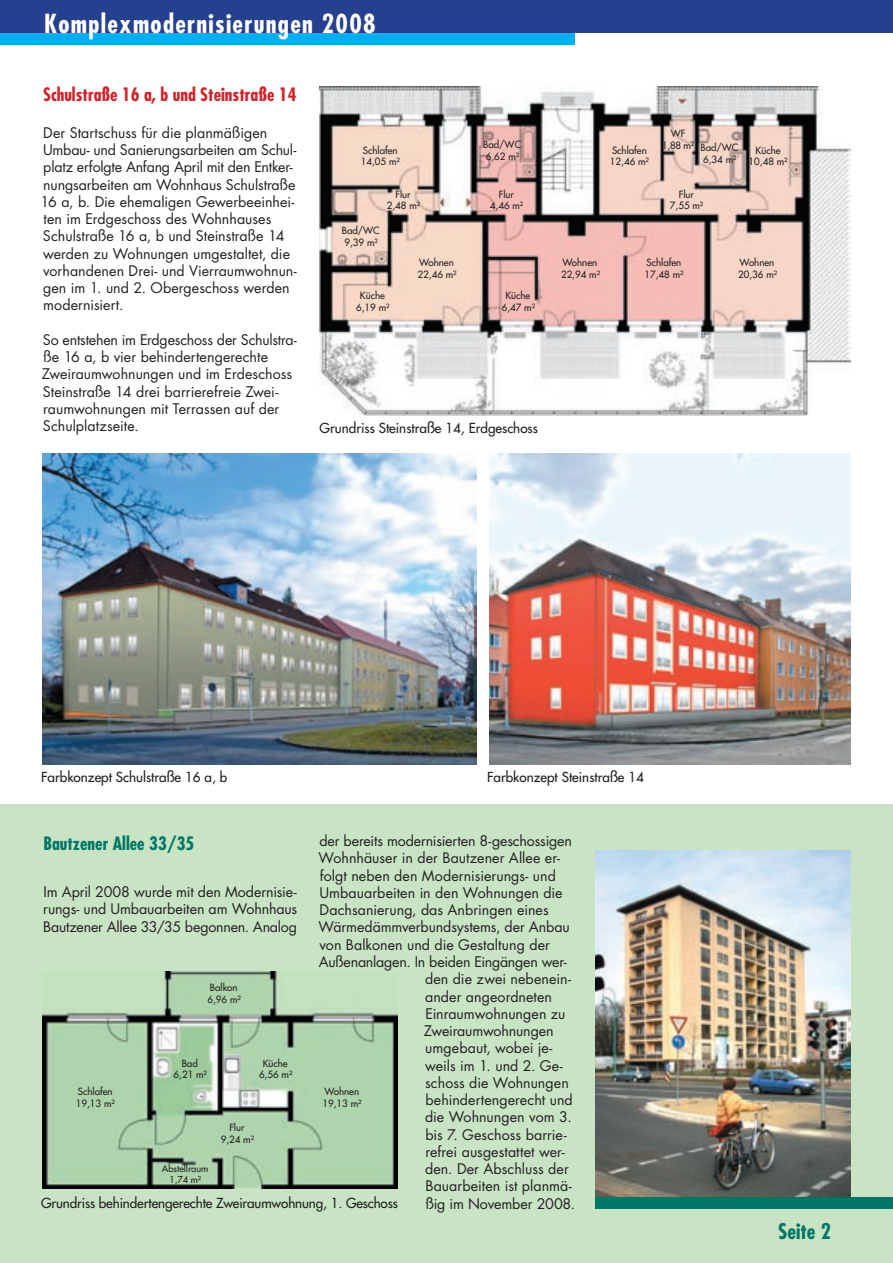
<style>
.page{position:relative;width:893px;height:1263px;background:#fff}
.page>*{position:absolute;margin:0;border:0;box-sizing:border-box;transform-origin:0 0}
.Themen{font:700 condensed 25.5px "Futura";letter-spacing:.05em;color:#fff}
.Überschrift_1{font:700 condensed 21px "Futura";color:#007666}
.Unterüberschrift{font:700 condensed 18px "Futura";color:#d1232a}
.Unterüberschrift-2{font:700 condensed 18px "Futura";color:#007666}
.Mengentexte{font:14.25px/17.2px "Futura";color:#231f20}
.Bildunterschrift{font:13.5px "Futura";color:#231f20}
.Bildunterschrift-2{font:9.75px "Futura";color:#231f20}
.Bildunterschrift-3{font:9.3px "Futura";color:#231f20}
</style>
<div class="page">
<img style="left:319px;top:87px;width:531px;height:329px">
<div style="left:0;top:804px;width:893px;height:459px;background:#c8e4c5"></div>
<img style="left:595px;top:850px;width:255px;height:347px">
<div style="left:0;top:33px;width:574px;height:12px;background:#00aeef"></div>
<div style="left:595px;top:1197px;width:298px;height:12px;background:#007666"></div>
<div style="left:0;top:0;width:893px;height:33px;background:#25408f"></div>
<img style="left:43px;top:971px;width:354px;height:218px">
<img style="left:43px;top:454px;width:433px;height:310px">
<img style="left:489px;top:454px;width:361px;height:310px">
<p class="Themen" style="left:44px;top:8px;width:333px">Komplexmodernisierungen 2008</p>
<p class="Unterüberschrift" style="left:43px;top:83px;width:255px">Schulstraße 16 a, b und Steinstraße 14</p>
<p class="Mengentexte" style="left:41px;top:124px;width:258px">Der Startschuss für die planmäßigen Umbau- und Sanierungsarbeiten am Schul&shy;platz erfolgte Anfang April mit den Entker&shy;nungsarbeiten am Wohnhaus Schulstraße 16 a, b. Die ehemaligen Gewerbeeinhei&shy;ten im Erdgeschoss des Wohnhauses Schulstraße 16 a, b und Steinstraße 14 werden zu Wohnungen umgestaltet, die vorhandenen Drei- und Vierraumwohnun&shy;gen im 1. und 2. Obergeschoss werden modernisiert.</p>
<p class="Mengentexte" style="left:42px;top:331px;width:257px">So entstehen im Erdgeschoss der Schulstra&shy;ße 16 a, b vier behindertengerechte Zweiraumwohnungen und im Erdeschoss Steinstraße 14 drei barrierefreie Zwei&shy;raumwohnungen mit Terrassen auf der Schulplatzseite.</p>
<p class="Bildunterschrift-2" style="left:363px;top:144px;width:36px">Schlafen</p>
<p class="Bildunterschrift-2" style="left:361px;top:156px;width:41px">14,05 m²</p>
<p class="Bildunterschrift-2" style="left:395px;top:188px;width:17px">Flur</p>
<p class="Bildunterschrift-2" style="left:387px;top:200px;width:35px">2,48 m²</p>
<p class="Bildunterschrift-2" style="left:342px;top:224px;width:39px">Bad/WC</p>
<p class="Bildunterschrift-2" style="left:344px;top:236px;width:35px">9,39 m²</p>
<p class="Bildunterschrift-2" style="left:419px;top:256px;width:36px">Wohnen</p>
<p class="Bildunterschrift-2" style="left:418px;top:268px;width:41px">22,46 m²</p>
<p class="Bildunterschrift-2" style="left:360px;top:289px;width:26px">Küche</p>
<p class="Bildunterschrift-2" style="left:356px;top:301px;width:35px">6,19 m²</p>
<p class="Bildunterschrift-2" style="left:483px;top:138px;width:39px">Bad/WC</p>
<p class="Bildunterschrift-2" style="left:486px;top:150px;width:35px">6,62 m²</p>
<p class="Bildunterschrift-2" style="left:499px;top:188px;width:17px">Flur</p>
<p class="Bildunterschrift-2" style="left:490px;top:200px;width:35px">4,46 m²</p>
<p class="Bildunterschrift-2" style="left:505px;top:289px;width:26px">Küche</p>
<p class="Bildunterschrift-2" style="left:502px;top:301px;width:35px">6,47 m²</p>
<p class="Bildunterschrift" style="left:320px;top:419px;width:220px">Grundriss Steinstraße 14, Erdgeschoss</p>
<p class="Bildunterschrift-2" style="left:612px;top:144px;width:36px">Schlafen</p>
<p class="Bildunterschrift-2" style="left:610px;top:156px;width:41px">12,46 m²</p>
<p class="Bildunterschrift-2" style="left:671px;top:127px;width:16px">WF</p>
<p class="Bildunterschrift-2" style="left:662px;top:139px;width:34px">1,88 m²</p>
<p class="Bildunterschrift-2" style="left:700px;top:141px;width:39px">Bad/WC</p>
<p class="Bildunterschrift-2" style="left:703px;top:153px;width:35px">6,34 m²</p>
<p class="Bildunterschrift-2" style="left:679px;top:188px;width:17px">Flur</p>
<p class="Bildunterschrift-2" style="left:670px;top:200px;width:35px">7,55 m²</p>
<p class="Bildunterschrift-2" style="left:756px;top:144px;width:26px">Küche</p>
<p class="Bildunterschrift-2" style="left:749px;top:156px;width:41px">10,48 m²</p>
<p class="Bildunterschrift-2" style="left:562px;top:256px;width:36px">Wohnen</p>
<p class="Bildunterschrift-2" style="left:561px;top:268px;width:41px">22,94 m²</p>
<p class="Bildunterschrift-2" style="left:647px;top:256px;width:36px">Schlafen</p>
<p class="Bildunterschrift-2" style="left:644px;top:268px;width:41px">17,48 m²</p>
<p class="Bildunterschrift-2" style="left:740px;top:256px;width:36px">Wohnen</p>
<p class="Bildunterschrift-2" style="left:738px;top:268px;width:41px">20,36 m²</p>
<p class="Bildunterschrift" style="left:41px;top:769px;width:188px">Farbkonzept Schulstraße 16 a, b</p>
<p class="Bildunterschrift" style="left:487px;top:769px;width:158px">Farbkonzept Steinstraße 14</p>
<p class="Mengentexte" style="left:319px;top:832px;width:254px">der bereits modernisierten 8-geschossigen</p>
<p class="Mengentexte" style="left:319px;top:850px;width:243px">Wohnhäuser in der Bautzener Allee er-</p>
<p class="Mengentexte" style="left:320px;top:867px;width:238px">folgt neben den Modernisierungs- und</p>
<p class="Mengentexte" style="left:319px;top:884px;width:245px">Umbauarbeiten in den Wohnungen die</p>
<p class="Mengentexte" style="left:320px;top:901px;width:231px">Dachsanierung, das Anbringen eines</p>
<p class="Mengentexte" style="left:319px;top:919px;width:253px">Wärmedämmverbundsystems, der Anbau</p>
<p class="Mengentexte" style="left:319px;top:936px;width:232px">von Balkonen und die Gestaltung der</p>
<p class="Mengentexte" style="left:319px;top:953px;width:250px">Außenanlagen. In beiden Eingängen wer-</p>
<p class="Mengentexte" style="left:425px;top:970px;width:147px">den die zwei nebenein-</p>
<p class="Mengentexte" style="left:425px;top:988px;width:129px">ander angeordneten</p>
<p class="Mengentexte" style="left:425px;top:1005px;width:142px">Einraumwohnungen zu</p>
<p class="Mengentexte" style="left:424px;top:1022px;width:131px">Zweiraumwohnungen</p>
<p class="Mengentexte" style="left:425px;top:1039px;width:129px">umgebaut, wobei je-</p>
<p class="Mengentexte" style="left:425px;top:1057px;width:139px">weils im 1. und 2. Ge-</p>
<p class="Mengentexte" style="left:425px;top:1074px;width:145px">schoss die Wohnungen</p>
<p class="Mengentexte" style="left:425px;top:1091px;width:149px">behindertengerecht und</p>
<p class="Mengentexte" style="left:425px;top:1108px;width:148px">die Wohnungen vom 3.</p>
<p class="Mengentexte" style="left:425px;top:1126px;width:143px">bis 7. Geschoss barrie-</p>
<p class="Mengentexte" style="left:425px;top:1143px;width:141px">refrei ausgestattet wer-</p>
<p class="Mengentexte" style="left:425px;top:1160px;width:145px">den. Der Abschluss der</p>
<p class="Mengentexte" style="left:425px;top:1177px;width:148px">Bauarbeiten ist planmä-</p>
<p class="Mengentexte" style="left:426px;top:1195px;width:151px">ßig im November 2008.</p>
<p class="Unterüberschrift-2" style="left:43px;top:832px;width:152px">Bautzener Allee 33/35</p>
<p class="Mengentexte" style="left:43px;top:883px;width:256px;text-align:justify">Im April 2008 wurde mit den Modernisie&shy;rungs- und Umbauarbeiten am Wohnhaus Bautzener Allee 33/35 begonnen. Analog</p>
<p class="Bildunterschrift-2" style="left:210px;top:982px;width:29px">Balkon</p>
<p class="Bildunterschrift-2" style="left:207px;top:993px;width:35px">6,96 m²</p>
<p class="Bildunterschrift-2" style="left:182px;top:1057px;width:18px">Bad</p>
<p class="Bildunterschrift-2" style="left:174px;top:1068px;width:35px">6,21 m²</p>
<p class="Bildunterschrift-2" style="left:263px;top:1057px;width:26px">Küche</p>
<p class="Bildunterschrift-2" style="left:259px;top:1068px;width:35px">6,56 m²</p>
<p class="Bildunterschrift-2" style="left:78px;top:1085px;width:36px">Schlafen</p>
<p class="Bildunterschrift-2" style="left:76px;top:1097px;width:41px">19,13 m²</p>
<p class="Bildunterschrift-2" style="left:324px;top:1085px;width:36px">Wohnen</p>
<p class="Bildunterschrift-2" style="left:322px;top:1097px;width:41px">19,13 m²</p>
<p class="Bildunterschrift-2" style="left:229px;top:1121px;width:17px">Flur</p>
<p class="Bildunterschrift-2" style="left:221px;top:1133px;width:35px">9,24 m²</p>
<p class="Bildunterschrift-3" style="left:162px;top:1163px;width:48px">Abstellraum</p>
<p class="Bildunterschrift-3" style="left:169px;top:1174px;width:33px">1,74 m²</p>
<p class="Bildunterschrift" style="left:41px;top:1195px;width:358px">Grundriss behindertengerechte Zweiraumwohnung, 1. Geschoss</p>
<p class="Überschrift_1" style="left:778px;top:1218px;width:54px">Seite 2</p>
</div>
